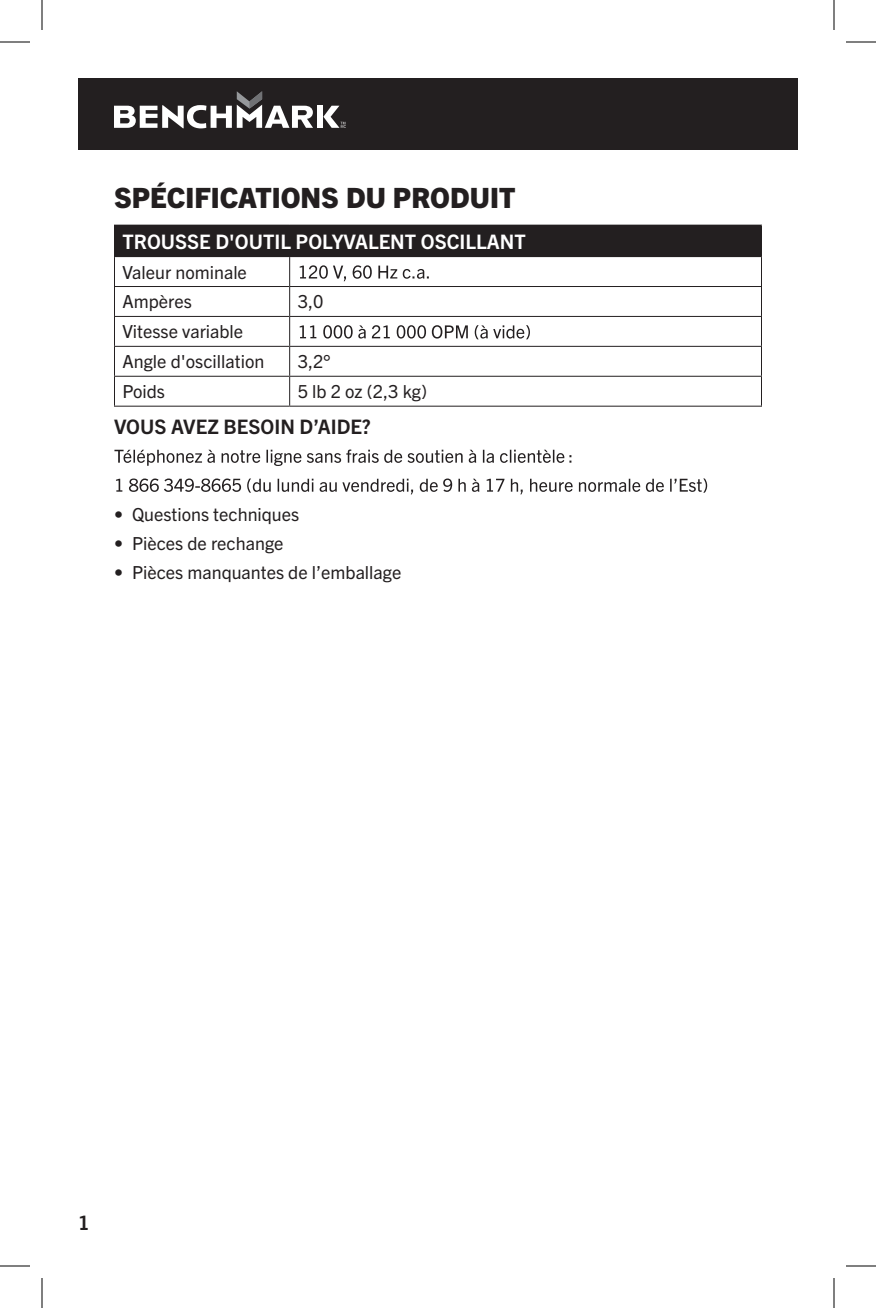
<style>
.page{position:relative;width:876px;height:1308px;background:#fff}
.page>*{position:absolute;margin:0;border:0;box-sizing:border-box;transform-origin:0 0}
.t1{font:800 28px "Trade Gothic Next LT Pro";color:#231f20}
.t2{font:700 20px "Trade Gothic Next LT Pro";color:#fff}
.t3{font:700 20px "Trade Gothic Next LT Pro";color:#231f20}
.t4{font:18px/30px "Trade Gothic Next LT Pro";color:#231f20}
</style>
<div class="page">
<div style="left:78px;top:78px;width:720px;height:72px;background:#231f20"></div>
<div style="left:317px;top:106px;width:6px;height:22px;background:#fff"></div>
<svg style="left:114px;top:91px;width:199px;height:37px"></svg>
<svg style="left:323px;top:106px;width:23px;height:22px"></svg>
<div style="left:114px;top:225px;width:648px;height:32px;background:#231f20"></div>
<hr style="left:114px;top:286px;width:176px;height:1px;background:#231f20">
<hr style="left:290px;top:286px;width:472px;height:1px;background:#231f20">
<hr style="left:114px;top:316px;width:176px;height:1px;background:#231f20">
<hr style="left:290px;top:316px;width:472px;height:1px;background:#231f20">
<hr style="left:114px;top:346px;width:176px;height:1px;background:#231f20">
<hr style="left:290px;top:346px;width:472px;height:1px;background:#231f20">
<hr style="left:114px;top:376px;width:176px;height:1px;background:#231f20">
<hr style="left:290px;top:376px;width:472px;height:1px;background:#231f20">
<svg style="left:289px;top:257px;width:1px;height:149px"></svg>
<hr style="left:114px;top:406px;width:176px;height:1px;background:#231f20">
<hr style="left:290px;top:406px;width:472px;height:1px;background:#231f20">
<svg style="left:114px;top:257px;width:1px;height:149px"></svg>
<svg style="left:761px;top:257px;width:1px;height:149px"></svg>
<svg style="left:300px;top:265px;width:129px;height:16px"></svg>
<svg style="left:300px;top:325px;width:230px;height:14px"></svg>
<svg style="left:114px;top:450px;width:457px;height:16px"></svg>
<svg style="left:116px;top:479px;width:591px;height:15px"></svg>
<hr style="left:0;top:42px;width:30px;height:1px;background:#000">
<hr style="left:846px;top:42px;width:30px;height:1px;background:#000">
<hr style="left:0;top:1266px;width:30px;height:1px;background:#000">
<hr style="left:846px;top:1266px;width:30px;height:1px;background:#000">
<hr style="left:42px;top:0;width:1px;height:30px;background:#000">
<hr style="left:42px;top:1278px;width:1px;height:30px;background:#000">
<hr style="left:834px;top:0;width:1px;height:30px;background:#000">
<hr style="left:834px;top:1278px;width:1px;height:30px;background:#000">
<h1 class="t1" style="left:114px;top:178px;width:403px">SPÉCIFICATIONS DU PRODUIT</h1>
<p class="t2" style="left:122px;top:227px;width:405px">TROUSSE D'OUTIL POLYVALENT OSCILLANT</p>
<p class="t4" style="left:122px;top:256px;width:126px">Valeur nominale<br>Ampères</p>
<p class="t4" style="left:298px;top:286px;width:27px">3,0</p>
<p class="t4" style="left:122px;top:316px;width:143px">Vitesse variable<br>Angle d'oscillation</p>
<p class="t4" style="left:298px;top:346px;width:34px">3,2°</p>
<p class="t4" style="left:122px;top:375px;width:44px">Poids</p>
<p class="t4" style="left:298px;top:375px;width:131px">5 lb 2 oz (2,3 kg)</p>
<p class="t3" style="left:114px;top:412px;width:258px">VOUS AVEZ BESOIN D’AIDE?</p>
<p class="t4" style="left:114px;top:498px;width:187px">• Questions techniques</p>
<p class="t4" style="left:114px;top:527px;width:171px">• Pièces de rechange</p>
<p class="t4" style="left:114px;top:556px;width:289px">• Pièces manquantes de l’emballage</p>
<p class="t3" style="left:78px;top:1209px;width:13px">1</p>
</div>
